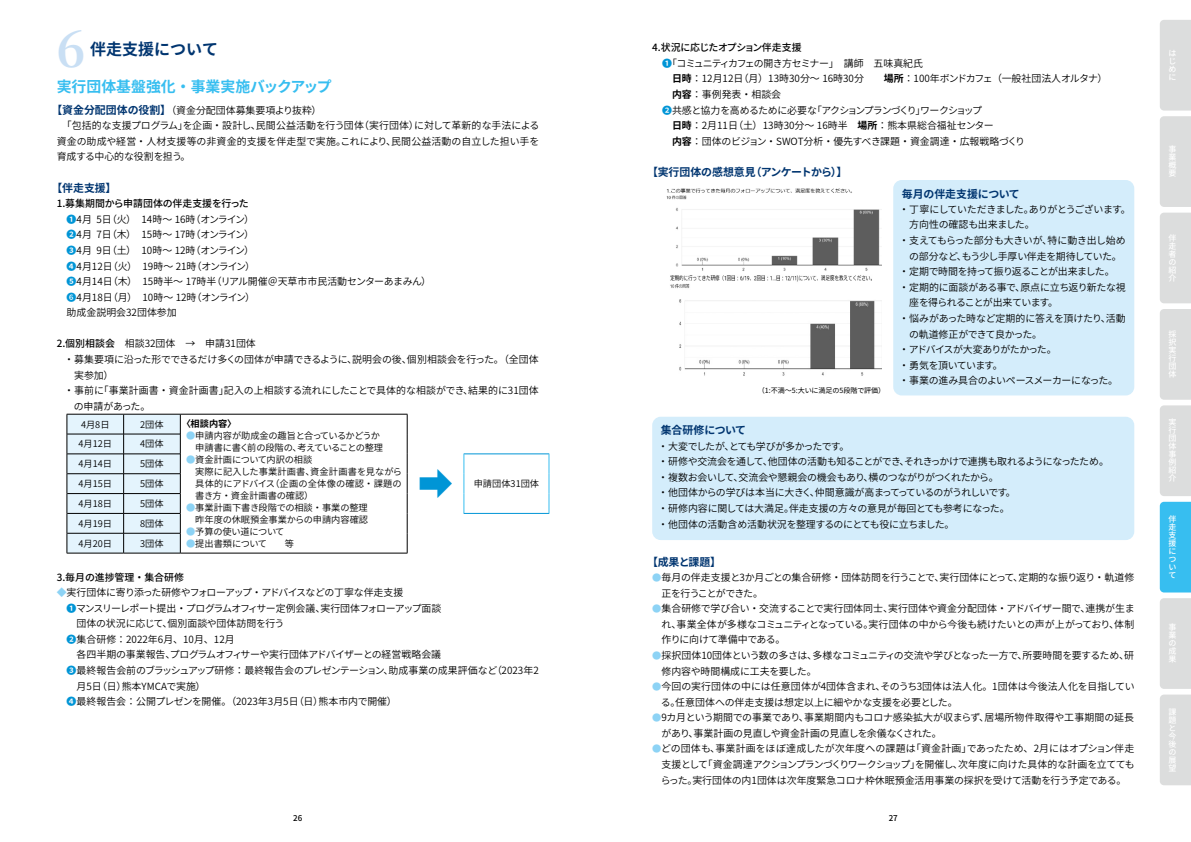
<style>
.page{position:relative;width:1191px;height:842px;background:#fff}
.page>*{position:absolute;margin:0;border:0;box-sizing:border-box;transform-origin:0 0}
.t1{font:700 48.9px "Source Han Serif";color:#c9dff4}
.t2{font:700 35.4px "UD Shin Go Pr 6 De";color:#0095d6}
.t3{font:700 16px "Source Han Sans JP";color:#003570}
.t4{font:700 14.9px "Source Han Sans JP";color:#37bef0}
.t5{font:700 10.9px "Source Han Sans JP";color:#003570}
.t6{font:9.9px/15.6px "Source Han Sans JP";letter-spacing:-.015em;color:#000}
.t7{font:9.9px "Source Han Sans JP";letter-spacing:.005em;color:#000}
.t8{font:9.9px "Source Han Sans JP";letter-spacing:-.08em;color:#000}
.t9{font:9.9px "Source Han Sans JP";letter-spacing:-.07em;color:#000}
.t10{font:9.9px "Source Han Sans JP";letter-spacing:-.055em;color:#000}
.t11{font:9.9px "Source Han Sans JP";letter-spacing:-.06em;color:#000}
.t12{font:9.9px "Source Han Sans JP";letter-spacing:-.04em;color:#000}
.t13{font:500 9.9px "Source Han Sans JP";letter-spacing:-.035em;color:#000}
.t14{font:500 9.9px "Source Han Sans JP";letter-spacing:-.01em;color:#000}
.t15{font:9.2px/12.1px "Source Han Sans JP";color:#000}
.t16{font:9.2px/12.1px "Source Han Sans JP";letter-spacing:-.025em;color:#000}
.t17{font:9.2px "Source Han Sans JP";letter-spacing:-.02em;color:#000}
.t18{font:700 9.2px "Source Han Sans JP";color:#000}
.t19{font:500 8px/8px "Source Han Sans JP";color:#fff;text-align:justify}
.t20{font:500 8px "Source Han Sans JP";color:#000}
.t21{font:7.1px "Source Han Sans JP";letter-spacing:-.015em;color:#000}
.s1{font-weight:700;font-size:10.9px;color:#003570}
.s2{font-weight:500}
.s3{font-weight:700;color:#0095d6}
.s4{font-weight:500;color:#0095d6}
.s5{color:#8dd3f5}
.s6{font-weight:700}
.s7{font-size:9.2px;color:#8dd3f5}
</style>
<div class="page">
<div style="left:1160px;top:20px;width:31px;height:187px;background:#dcdddd"></div>
<div style="left:1160px;top:213px;width:31px;height:90px;background:#dcdddd"></div>
<div style="left:1160px;top:309px;width:31px;height:187px;background:#dcdddd"></div>
<div style="left:1159px;top:502px;width:32px;height:90px;background:#37bef0"></div>
<div style="left:1160px;top:598px;width:31px;height:187px;background:#dcdddd"></div>
<hr style="left:180px;top:414px;width:227px;height:1px;background:#000">
<svg style="left:407px;top:414px;width:1px;height:139px"></svg>
<hr style="left:180px;top:553px;width:227px;height:1px;background:#000">
<hr style="left:463px;top:454px;width:86px;height:1px;background:#0095d6">
<hr style="left:463px;top:513px;width:86px;height:1px;background:#0095d6">
<svg style="left:463px;top:454px;width:1px;height:59px"></svg>
<svg style="left:549px;top:454px;width:1px;height:59px"></svg>
<svg style="left:67px;top:414px;width:114px;height:139px;background:#d5e4ec"></svg>
<hr style="left:67px;top:553px;width:57px;height:1px;background:#000">
<hr style="left:124px;top:553px;width:56px;height:1px;background:#000">
<div style="left:652px;top:417px;width:482px;height:123px;background:#d4edfb;border-radius:9px"></div>
<img style="left:666px;top:188px;width:216px;height:83px">
<img style="left:670px;top:275px;width:212px;height:101px">
<div style="left:893px;top:180px;width:241px;height:215px;background:#d4edfb;border-radius:9px"></div>
<h1 class="t1" style="left:57px;top:22px;width:30px">6</h1>
<h3 class="t3" style="left:90px;top:40px;width:129px">伴走支援について</h3>
<h3 class="t4" style="left:57px;top:79px;width:276px">実行団体基盤強化・事業実施バックアップ</h3>
<p class="t6" style="left:52px;top:102px;width:271px"><span class="s1">【資金分配団体の役割】</span>（資金分配団体募集要項より抜粋）</p>
<p class="t7" style="left:62px;top:120px;width:479px">「包括的な支援プログラム」を企画・設計し、民間公益活動を行う団体（実行団体）に対して革新的な手法による</p>
<p class="t7" style="left:57px;top:136px;width:484px">資金の助成や経営・人材支援等の非資金的支援を伴走型で実施。これにより、民間公益活動の自立した担い手を</p>
<p class="t6" style="left:57px;top:149px;width:135px">育成する中心的な役割を担う。</p>
<p class="t5" style="left:52px;top:182px;width:66px">【伴走支援】</p>
<p class="t6" style="left:67px;top:196px;width:366px;text-indent:-10px"><span class="s2">1.募集期間から申請団体の伴走支援を行った<br></span><span class="s3">❶</span>4月 5日（火）　14時～ 16時（オンライン）<br><span class="s3">❷</span>4月 7日（木）　15時～ 17時（オンライン）<br><span class="s3">❸</span>4月 9日（土）　10時～ 12時（オンライン）<br><span class="s3">❹</span>4月12日（火）　19時～ 21時（オンライン）<br><span class="s3">❺</span>4月14日（木）　15時半～ 17時半（リアル開催＠天草市市民活動センターあまみん）<br><span class="s4">❻</span>4月18日（月）　10時～ 12時（オンライン）<br>助成金説明会32団体参加</p>
<p class="t6" style="left:57px;top:336px;width:201px"><span class="s2">2.個別相談会</span>　相談32団体　→　申請31団体</p>
<p class="t6" style="left:64px;top:352px;width:476px">・募集要項に沿った形でできるだけ多くの団体が申請できるように、説明会の後、個別相談会を行った。（全団体</p>
<p class="t6" style="left:74px;top:367px;width:41px">実参加）</p>
<p class="t7" style="left:64px;top:385px;width:476px">・事前に「事業計画書・資金計画書」記入の上相談する流れにしたことで具体的な相談ができ、結果的に31団体</p>
<p class="t6" style="left:74px;top:399px;width:78px">の申請があった。</p>
<p class="t15" style="left:81px;top:418px;width:30px">4月8日</p>
<p class="t15" style="left:140px;top:418px;width:25px">2団体</p>
<p class="t18" style="left:182px;top:418px;width:56px">〈相談内容〉</p>
<p class="t16" style="left:186px;top:430px;width:199px"><span class="s5">●</span>申請内容が助成金の趣旨と合っているかどうか　申請書に書く前の段階の、考えていることの整理</p>
<p class="t15" style="left:195px;top:454px;width:208px;text-indent:-9px"><span class="s5">●</span>資金計画について内訳の相談<br>実際に記入した事業計画書、資金計画書を見ながら具体的にアドバイス（企画の全体像の確認・課題の書き方・資金計画書の確認）</p>
<p class="t15" style="left:186px;top:502px;width:184px"><span class="s5">●</span>事業計画下書き段階での相談・事業の整理　昨年度の休眠預金事業からの申請内容確認</p>
<p class="t17" style="left:186px;top:527px;width:100px"><span class="s5">●</span>予算の使い道について</p>
<p class="t15" style="left:186px;top:538px;width:110px"><span class="s5">●</span>提出書類について　　等</p>
<p class="t15" style="left:78px;top:438px;width:35px">4月12日</p>
<p class="t15" style="left:140px;top:438px;width:25px">4団体</p>
<p class="t15" style="left:78px;top:458px;width:35px">4月14日</p>
<p class="t15" style="left:140px;top:458px;width:25px">5団体</p>
<p class="t15" style="left:78px;top:478px;width:35px">4月15日</p>
<p class="t15" style="left:140px;top:478px;width:25px">5団体</p>
<p class="t15" style="left:474px;top:478px;width:67px">申請団体31団体</p>
<p class="t15" style="left:78px;top:498px;width:35px">4月18日</p>
<p class="t15" style="left:140px;top:498px;width:25px">5団体</p>
<p class="t15" style="left:78px;top:518px;width:35px">4月19日</p>
<p class="t15" style="left:140px;top:518px;width:25px">8団体</p>
<p class="t15" style="left:78px;top:537px;width:35px">4月20日</p>
<p class="t15" style="left:140px;top:537px;width:25px">3団体</p>
<p class="t14" style="left:57px;top:571px;width:129px">3.毎月の進捗管理・集合研修</p>
<p class="t6" style="left:57px;top:585px;width:348px"><span class="s5">◆</span>実行団体に寄り添った研修やフォローアップ・アドバイスなどの丁寧な伴走支援</p>
<p class="t9" style="left:67px;top:602px;width:376px"><span class="s3">❶</span>マンスリーレポート提出・プログラムオフィサー定例会議、実行団体フォローアップ面談</p>
<p class="t6" style="left:67px;top:616px;width:219px">　団体の状況に応じて、個別面談や団体訪問を行う</p>
<p class="t6" style="left:67px;top:632px;width:170px"><span class="s3">❷</span>集合研修：2022年6月、10月、12月</p>
<p class="t6" style="left:67px;top:647px;width:376px">　各四半期の事業報告、プログラムオフィサーや実行団体アドバイザーとの経営戦略会議</p>
<p class="t6" style="left:67px;top:663px;width:473px"><span class="s3">❸</span>最終報告会前のブラッシュアップ研修：最終報告会のプレゼンテーション、助成事業の成果評価など（2023年2</p>
<p class="t6" style="left:77px;top:678px;width:130px">月5日（日）熊本YMCAで実施）</p>
<p class="t6" style="left:67px;top:694px;width:332px"><span class="s3">❹</span>最終報告会：公開プレゼンを開催。（2023年3月5日（日）熊本市内で開催）</p>
<h2 class="t2" style="left:418px;top:455px;width:37px">➡</h2>
<p class="t13" style="left:652px;top:42px;width:151px">4.状況に応じたオプション伴走支援</p>
<p class="t8" style="left:662px;top:58px;width:262px"><span class="s3">❶</span>「コミュニティカフェの開き方セミナー」　講師　五味真紀氏</p>
<p class="t6" style="left:672px;top:71px;width:437px"><span class="s6">日時</span>：12月12日（月）13時30分～ 16時30分　　<span class="s6">場所</span>：100年ボンドカフェ（一般社団法人オルタナ）</p>
<p class="t6" style="left:672px;top:87px;width:111px"><span class="s6">内容</span>：事例発表・相談会</p>
<p class="t8" style="left:662px;top:104px;width:321px"><span class="s3">❷</span>共感と協力を高めるために必要な「アクションプランづくり」ワークショップ</p>
<p class="t6" style="left:672px;top:118px;width:323px"><span class="s6">日時</span>：2月11日（土）13時30分～ 16時半　<span class="s6">場所</span>：熊本県総合福祉センター</p>
<p class="t6" style="left:672px;top:134px;width:354px"><span class="s6">内容</span>：団体のビジョン・SWOT分析・優先すべき課題・資金調達・広報戦略づくり</p>
<p class="t5" style="left:647px;top:166px;width:202px">【実行団体の感想意見（アンケートから）】</p>
<p class="t21" style="left:758px;top:387px;width:129px">（1:不満〜5:大いに満足の5段階で評価）</p>
<p class="t5" style="left:901px;top:187px;width:119px">毎月の伴走支援について</p>
<p class="t10" style="left:899px;top:204px;width:233px">・丁寧にしていただきました。ありがとうございます。</p>
<p class="t6" style="left:909px;top:217px;width:127px">方向性の確認も出来ました。</p>
<p class="t6" style="left:899px;top:233px;width:228px">・支えてもらった部分も大きいが、特に動き出し始め</p>
<p class="t12" style="left:909px;top:250px;width:214px">の部分など、もう少し手厚い伴走を期待していた。</p>
<p class="t10" style="left:899px;top:266px;width:217px">・定期で時間を持って振り返ることが出来ました。</p>
<p class="t6" style="left:899px;top:280px;width:228px">・定期的に面談がある事で、原点に立ち返り新たな視</p>
<p class="t11" style="left:909px;top:297px;width:150px">座を得られることが出来ています。</p>
<p class="t6" style="left:899px;top:311px;width:228px">・悩みがあった時など定期的に答えを頂けたり、活動</p>
<p class="t6" style="left:909px;top:326px;width:135px">の軌道修正ができて良かった。</p>
<p class="t9" style="left:899px;top:344px;width:159px">・アドバイスが大変ありがたかった。</p>
<p class="t11" style="left:899px;top:359px;width:105px">・勇気を頂いています。</p>
<p class="t6" style="left:899px;top:373px;width:220px">・事業の進み具合のよいペースメーカーになった。</p>
<p class="t5" style="left:660px;top:424px;width:87px">集合研修について</p>
<p class="t6" style="left:658px;top:438px;width:452px">・大変でしたが、とても学びが多かったです。<br>・研修や交流会を通して、他団体の活動も知ることができ、それきっかけで連携も取れるようになったため。・複数お会いして、交流会や懇親会の機会もあり、横のつながりがつくれたから。<br>・他団体からの学びは本当に大きく、仲間意識が高まってっているのがうれしいです。<br>・研修内容に関しては大満足。伴走支援の方々の意見が毎回とても参考になった。<br>・他団体の活動含め活動状況を整理するのにとても役に立ちました。</p>
<p class="t5" style="left:647px;top:556px;width:76px">【成果と課題】</p>
<p class="t6" style="left:661px;top:570px;width:474px;text-indent:-9px"><span class="s7">●</span>毎月の伴走支援と3か月ごとの集合研修・団体訪問を行うことで、実行団体にとって、定期的な振り返り・軌道修正を行うことができた。</p>
<p class="t6" style="left:661px;top:601px;width:475px;text-align:justify;text-indent:-9px"><span class="s7">●</span>集合研修で学び合い・交流することで実行団体同士、実行団体や資金分配団体・アドバイザー間で、連携が生まれ、事業全体が多様なコミュニティとなっている。実行団体の中から今後も続けたいとの声が上がっており、体制作りに向けて準備中である。</p>
<p class="t6" style="left:661px;top:648px;width:474px;text-indent:-9px"><span class="s7">●</span>採択団体10団体という数の多さは、多様なコミュニティの交流や学びとなった一方で、所要時間を要するため、研修内容や時間構成に工夫を要した。</p>
<p class="t6" style="left:661px;top:679px;width:475px;text-indent:-9px"><span class="s7">●</span>今回の実行団体の中には任意団体が4団体含まれ、そのうち3団体は法人化。1団体は今後法人化を目指している。任意団体への伴走支援は想定以上に細やかな支援を必要とした。</p>
<p class="t6" style="left:661px;top:710px;width:474px;text-indent:-9px"><span class="s7">●</span>9カ月という期間での事業であり、事業期間内もコロナ感染拡大が収まらず、居場所物件取得や工事期間の延長があり、事業計画の見直しや資金計画の見直しを余儀なくされた。</p>
<p class="t6" style="left:660px;top:741px;width:475px;text-align:justify;text-indent:-8px"><span class="s7">●</span>どの団体も、事業計画をほぼ達成したが次年度への課題は「資金計画」であったため、2月にはオプション伴走支援として「資金調達アクションプランづくりワークショップ」を開催し、次年度に向けた具体的な計画を立ててもらった。実行団体の内1団体は次年度緊急コロナ枠休眠預金活用事業の採択を受けて活動を行う予定である。</p>
<p class="t20" style="left:293px;top:813px;width:11px">26</p>
<p class="t20" style="left:888px;top:813px;width:11px">27</p>
<p class="t19" style="left:1168px;top:49px;width:9px">はじめに</p>
<p class="t19" style="left:1168px;top:146px;width:9px">事業概要</p>
<p class="t19" style="left:1168px;top:234px;width:9px">伴走者の紹介</p>
<p class="t19" style="left:1168px;top:330px;width:9px">採択実行団体</p>
<p class="t19" style="left:1168px;top:419px;width:9px">実行団体事例紹介</p>
<p class="t19" style="left:1168px;top:515px;width:9px">伴走支援について</p>
<p class="t19" style="left:1168px;top:623px;width:9px">事業の成果</p>
<p class="t19" style="left:1168px;top:708px;width:9px;text-align:left">課題と今後の展望</p>
</div>
